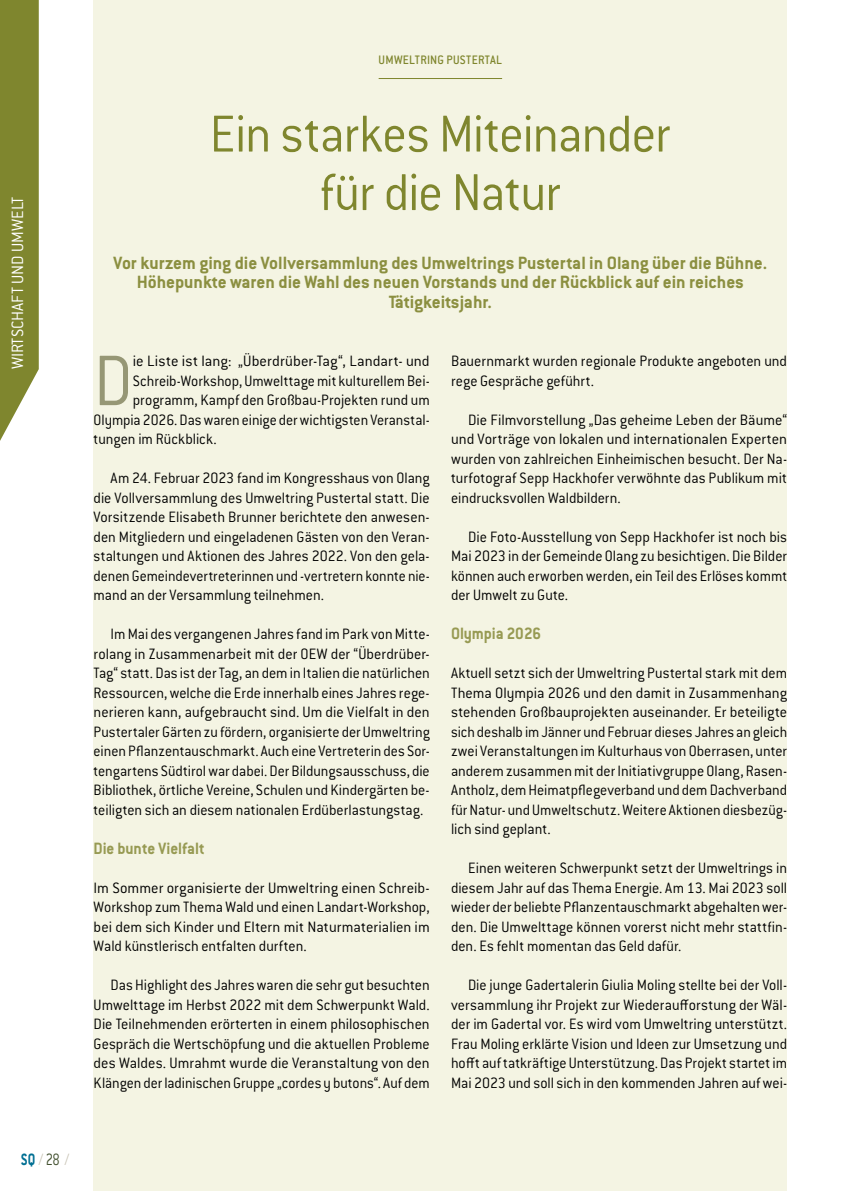
<style>
.page{position:relative;width:851px;height:1191px;background:#fff}
.page>*{position:absolute;margin:0;border:0;box-sizing:border-box;transform-origin:0 0}
.Fliesstext_2019_ohne{font:300 78.45px "Conduit ITC Pro";color:#969775;scale:.95 1}
.Überschrift_grün{font:300 57px/58.5px "Conduit ITC Pro";letter-spacing:-.025em;color:#7f862e;text-align:center;scale:.95 1}
.Vorspann_grün{font:700 19.5px/19.5px "Conduit ITC Pro";color:#8b8f40;text-align:center}
.Zwischentitel_grün{font:700 18px "Conduit ITC Pro";letter-spacing:-.005em;color:#979a53;scale:.95 1}
.Rubrik_vertikal{font:300 18px "Conduit ITC Pro";color:#fff}
.t1{font:700 18px "Conduit ITC Pro";color:#006f93;scale:.8 1}
.Fliesstext_2019_mit{font:300 16.5px/19.5px "Conduit ITC Pro";color:#000;text-align:justify;scale:.95 1}
.Fliesstext_2019_ohne-2{font:300 16.5px/19.5px "Conduit ITC Pro";color:#000;text-align:justify;scale:.95 1}
.Fliesstext_2019_mit-2{font:300 16.5px/19.5px "Conduit ITC Pro";color:#000;scale:.96 1}
.Fliesstext_2019_ohne-3{font:300 16.5px/19.5px "Conduit ITC Pro";color:#000;text-align:justify}
.Fliesstext_2019_mit-3{font:300 16.5px/19.5px "Conduit ITC Pro";color:#000;text-align:justify}
.Fliesstext_2019_ohne-4{font:300 16.5px "Conduit ITC Pro";color:#000;scale:.94 1}
.Rubrik_grün{font:500 13.5px "Conduit ITC Pro";letter-spacing:.02em;color:#7f862e;scale:.95 1}
.s1{font-weight:300;color:#c6c1b2}
.s2{font-weight:300;color:#445231}
</style>
<div class="page">
<div style="left:94px;top:0;width:693px;height:1191px;background:#f4f4e3"></div>
<svg style="left:0;top:0;width:39px;height:441px;background:#8a9040"></svg>
<hr style="left:378px;top:78px;width:124px;height:1px;background:#7f862e">
<p class="Rubrik_vertikal" style="left:8px;top:369px;width:174px;rotate:-90deg">WIRTSCHAFT UND UMWELT</p>
<p class="Rubrik_grün" style="left:378px;top:52px;width:131px">UMWELTRING PUSTERTAL</p>
<p class="Überschrift_grün" style="left:209px;top:105px;width:487px">Ein starkes Miteinander für die Natur</p>
<p class="Vorspann_grün" style="left:114px;top:253px;width:655px">Vor kurzem ging die Vollversammlung des Umweltrings Pustertal in Olang über die Bühne.<br>Höhepunkte waren die Wahl des neuen Vorstands und der Rückblick auf ein reiches<br>Tätigkeitsjahr.</p>
<p class="Fliesstext_2019_ohne" style="left:94px;top:338px;width:43px">D</p>
<p class="Fliesstext_2019_ohne-3" style="left:133px;top:351px;width:298px">ie Liste ist lang: „Überdrüber-Tag“, Landart- und</p>
<p class="Fliesstext_2019_ohne-4" style="left:133px;top:371px;width:317px">Schreib-Workshop, Umwelttage mit kulturellem Bei-</p>
<p class="Fliesstext_2019_ohne-2" style="left:133px;top:390px;width:314px">programm, Kampf den Großbau-Projekten rund um</p>
<p class="Fliesstext_2019_ohne-4" style="left:94px;top:410px;width:359px">Olympia 2026. Das waren einige der wichtigsten Veranstal-</p>
<p class="Fliesstext_2019_ohne-2" style="left:94px;top:429px;width:131px">tungen im Rückblick.</p>
<p class="Fliesstext_2019_mit" style="left:94px;top:468px;width:355px;text-indent:17px">Am 24. Februar 2023 fand im Kongresshaus von Olang die Vollversammlung des Umweltring Pustertal statt. Die Vorsitzende Elisabeth Brunner berichtete den anwesen&shy;den Mitgliedern und eingeladenen Gästen von den Veran&shy;staltungen und Aktionen des Jahres 2022. Von den gela&shy;denen Gemeindevertreterinnen und -vertretern konnte nie&shy;mand an der Versammlung teilnehmen.</p>
<p class="Fliesstext_2019_mit" style="left:94px;top:624px;width:355px;text-indent:17px">Im Mai des vergangenen Jahres fand im Park von Mitte&shy;rolang in Zusammenarbeit mit der OEW der “Überdrüber-Tag“ statt. Das ist der Tag, an dem in Italien die natürlichen Ressourcen, welche die Erde innerhalb eines Jahres rege&shy;nerieren kann, aufgebraucht sind. Um die Vielfalt in den Pustertaler Gärten zu fördern, organisierte der Umweltring einen Pflanzentauschmarkt. Auch eine Vertreterin des Sor&shy;tengartens Südtirol war dabei. Der Bildungsausschuss, die Bibliothek, örtliche Vereine, Schulen und Kindergärten be&shy;teiligten sich an diesem nationalen Erdüberlastungstag.</p>
<p class="Zwischentitel_grün" style="left:94px;top:837px;width:118px">Die bunte Vielfalt</p>
<p class="Fliesstext_2019_ohne-3" style="left:94px;top:878px;width:337px">Im Sommer organisierte der Umweltring einen Schreib-Workshop zum Thema Wald und einen Landart-Workshop, bei dem sich Kinder und Eltern mit Naturmaterialien im Wald künstlerisch entfalten durften.</p>
<p class="Fliesstext_2019_mit" style="left:94px;top:975px;width:355px;text-indent:17px">Das Highlight des Jahres waren die sehr gut besuchten Umwelttage im Herbst 2022 mit dem Schwerpunkt Wald.<br>Die Teilnehmenden erörterten in einem philosophischen Gespräch die Wertschöpfung und die aktuellen Probleme des Waldes. Umrahmt wurde die Veranstaltung von den Klängen der ladinischen Gruppe „cordes y butons“. Auf dem</p>
<p class="Fliesstext_2019_mit-2" style="left:451px;top:351px;width:351px">Bauernmarkt wurden regionale Produkte angeboten und rege Gespräche geführt.</p>
<p class="Fliesstext_2019_mit-3" style="left:451px;top:410px;width:337px;text-indent:17px">Die Filmvorstellung „Das geheime Leben der Bäume“ und Vorträge von lokalen und internationalen Experten wurden von zahlreichen Einheimischen besucht. Der Na&shy;turfotograf Sepp Hackhofer verwöhnte das Publikum mit eindrucksvollen Waldbildern.</p>
<p class="Fliesstext_2019_mit-2" style="left:451px;top:527px;width:351px;text-align:justify;text-indent:17px">Die Foto-Ausstellung von Sepp Hackhofer ist noch bis Mai 2023 in der Gemeinde Olang zu besichtigen. Die Bilder können auch erworben werden, ein Teil des Erlöses kommt der Umwelt zu Gute.</p>
<p class="Zwischentitel_grün" style="left:451px;top:623px;width:96px">Olympia 2026</p>
<p class="Fliesstext_2019_ohne-2" style="left:451px;top:663px;width:355px">Aktuell setzt sich der Umweltring Pustertal stark mit dem Thema Olympia 2026 und den damit in Zusammenhang stehenden Großbauprojekten auseinander. Er beteiligte sich deshalb im Jänner und Februar dieses Jahres an gleich zwei Veranstaltungen im Kulturhaus von Oberrasen, unter anderem zusammen mit der Initiativgruppe Olang, Rasen-Antholz, dem Heimatpflegeverband und dem Dachverband für Natur- und Umweltschutz. Weitere Aktionen diesbezüg&shy;lich sind geplant.</p>
<p class="Fliesstext_2019_mit" style="left:451px;top:858px;width:355px;text-indent:17px">Einen weiteren Schwerpunkt setzt der Umweltrings in diesem Jahr auf das Thema Energie. Am 13. Mai 2023 soll wieder der beliebte Pflanzentauschmarkt abgehalten wer&shy;den. Die Umwelttage können vorerst nicht mehr stattfin&shy;den. Es fehlt momentan das Geld dafür.</p>
<p class="Fliesstext_2019_mit" style="left:451px;top:975px;width:355px;text-indent:17px">Die junge Gadertalerin Giulia Moling stellte bei der Voll&shy;versammlung ihr Projekt zur Wiederaufforstung der Wäl&shy;der im Gadertal vor. Es wird vom Umweltring unterstützt.<br>Frau Moling erklärte Vision und Ideen zur Umsetzung und hofft auf tatkräftige Unterstützung. Das Projekt startet im Mai 2023 und soll sich in den kommenden Jahren auf wei-</p>
<p class="t1" style="left:21px;top:1148px;width:62px">SQ <span class="s1">/</span> <span class="s2">28</span> <span class="s1">/</span></p>
</div>
